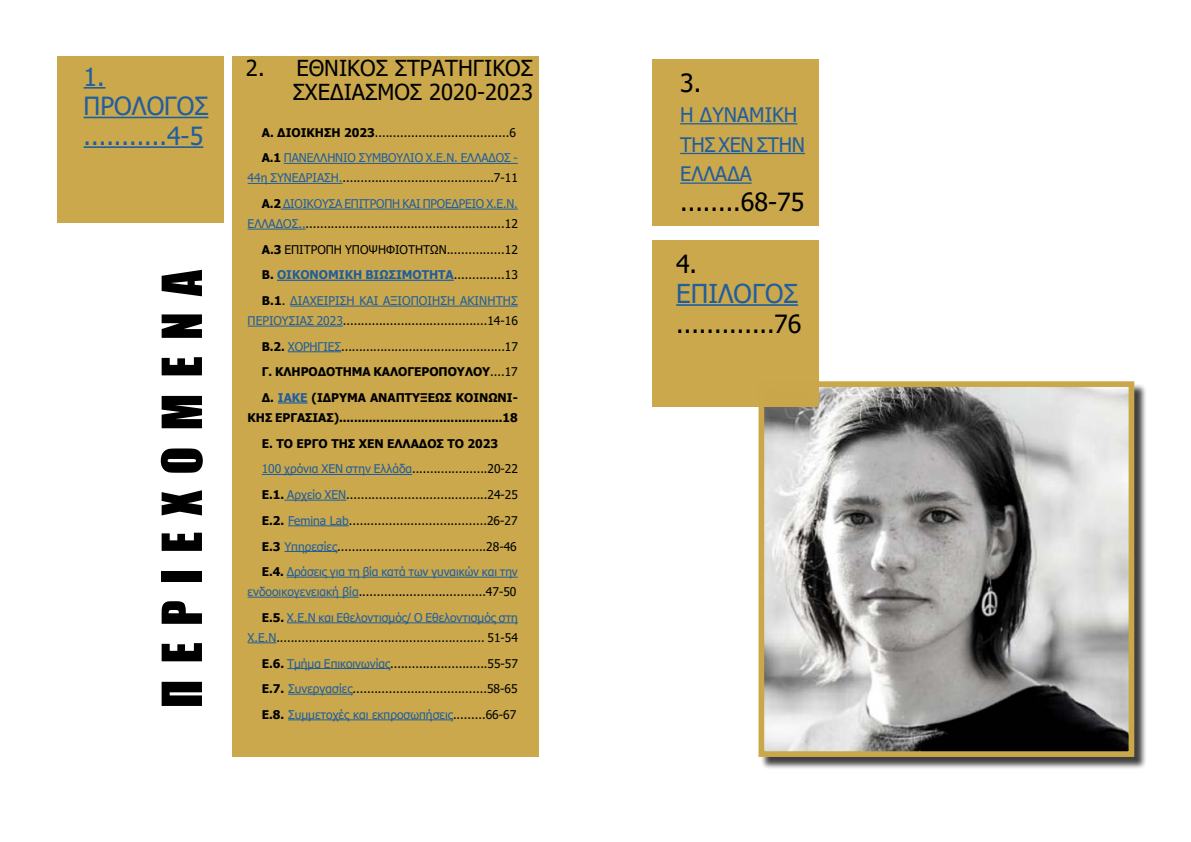
<style>
.page{position:relative;width:1191px;height:842px;background:#fff}
.page>*{position:absolute;margin:0;border:0;box-sizing:border-box;transform-origin:0 0}
.t1{font:51px "Impact";letter-spacing:.32em;color:#000}
.t2{font:26px "Tahoma";color:#215e9e}
.t3{font:25px "Tahoma";color:#000}
.t4{font:25px/29.7px "Tahoma";color:#215e9e}
.t5{font:22px/24px "Tahoma";color:#000;text-align:right}
.t6{font:20px/29.7px "Tahoma";color:#215e9e}
.t7{font:12px/25.7px "Tahoma";color:#000;text-align:justify}
.t8{font:12px/25.7px "Tahoma";color:#215e9e;text-align:right}
.s1{font-weight:700}
.s2{color:#215e9e}
.s3{color:#000}
.s4{font-weight:700;color:#000}
.s5{font-weight:700;color:#215e9e}
</style>
<div class="page">
<div style="left:760px;top:382px;width:387px;height:387px;background:#000;opacity:.75"></div>
<img style="left:765px;top:388px;width:362px;height:362px">
<div style="left:758px;top:381px;width:376px;height:376px;border:6px solid #caa749"></div>
<div style="left:652px;top:60px;width:167px;height:166px;background:#caa749"></div>
<div style="left:652px;top:240px;width:167px;height:167px;background:#caa749"></div>
<hr style="left:680px;top:123px;width:117px;height:1px;background:#215e9e">
<hr style="left:680px;top:153px;width:125px;height:1px;background:#215e9e">
<hr style="left:680px;top:182px;width:71px;height:2px;background:#215e9e">
<hr style="left:676px;top:304px;width:122px;height:2px;background:#215e9e">
<div style="left:57px;top:57px;width:166px;height:166px;background:#caa749"></div>
<div style="left:232px;top:57px;width:307px;height:700px;background:#caa749"></div>
<hr style="left:84px;top:87px;width:21px;height:2px;background:#215e9e">
<hr style="left:84px;top:117px;width:124px;height:1px;background:#215e9e">
<hr style="left:84px;top:146px;width:119px;height:2px;background:#215e9e">
<hr style="left:284px;top:163px;width:234px;height:1px;background:#215e9e">
<hr style="left:248px;top:183px;width:94px;height:1px;background:#215e9e">
<hr style="left:281px;top:209px;width:237px;height:1px;background:#215e9e">
<hr style="left:248px;top:229px;width:58px;height:1px;background:#215e9e">
<hr style="left:277px;top:280px;width:177px;height:1px;background:#215e9e">
<hr style="left:290px;top:306px;width:228px;height:1px;background:#215e9e">
<hr style="left:248px;top:326px;width:95px;height:1px;background:#215e9e">
<hr style="left:288px;top:351px;width:53px;height:1px;background:#215e9e">
<hr style="left:278px;top:402px;width:30px;height:2px;background:#215e9e">
<hr style="left:262px;top:474px;width:150px;height:1px;background:#215e9e">
<hr style="left:284px;top:500px;width:62px;height:1px;background:#215e9e">
<hr style="left:288px;top:525px;width:61px;height:1px;background:#215e9e">
<hr style="left:284px;top:551px;width:53px;height:1px;background:#215e9e">
<hr style="left:287px;top:577px;width:231px;height:1px;background:#215e9e">
<hr style="left:248px;top:597px;width:111px;height:1px;background:#215e9e">
<hr style="left:287px;top:622px;width:231px;height:1px;background:#215e9e">
<svg style="left:248px;top:642px;width:28px;height:1px"></svg>
<hr style="left:287px;top:668px;width:103px;height:1px;background:#215e9e">
<hr style="left:288px;top:694px;width:64px;height:1px;background:#215e9e">
<hr style="left:288px;top:719px;width:165px;height:1px;background:#215e9e">
<h3 class="t4" style="left:84px;top:63px;width:126px">1.<br>ΠΡΟΛΟΓΟΣ ...........4-5</h3>
<h3 class="t5" style="left:246px;top:58px;width:289px">2. ΕΘΝΙΚΟΣ ΣΤΡΑΤΗΓΙΚΟΣ<br>ΣΧΕΔΙΑΣΜΟΣ 2020-2023</h3>
<p class="t7" style="left:262px;top:120px;width:257px"><span class="s1">Α. ΔΙΟΙΚΗΣΗ 2023</span>.....................................6<br><span class="s1">Α.1</span> <span class="s2">ΠΑΝΕΛΛΗΝΙΟ ΣΥΜΒΟΥΛΙΟ Χ.Ε.Ν. ΕΛΛΑΔΟΣ -</span></p>
<p class="t8" style="left:248px;top:166px;width:272px">44η ΣΥΝΕΔΡΙΑΣΗ.<span class="s3">..........................................7-11<br></span><span class="s4">Α.2</span> ΔΙΟΙΚΟΥΣΑ ΕΠΙΤΡΟΠΗ ΚΑΙ ΠΡΟΕΔΡΕΙΟ Χ.Ε.Ν.</p>
<p class="t7" style="left:262px;top:212px;width:258px;text-indent:-14px"><span class="s2">ΕΛΛΑΔΟΣ..</span>.......................................................12<br><span class="s1">Α.3</span> ΕΠΙΤΡΟΠΗ ΥΠΟΨΗΦΙΟΤΗΤΩΝ................12<br><span class="s1">Β.</span> <span class="s5">ΟΙΚΟΝΟΜΙΚΗ ΒΙΩΣΙΜΟΤΗΤΑ</span>..............13<br><span class="s1">Β.1</span>. <span class="s2">ΔΙΑΧΕΙΡΙΣΗ ΚΑΙ ΑΞΙΟΠΟΙΗΣΗ ΑΚΙΝΗΤΗΣ</span></p>
<p class="t7" style="left:262px;top:309px;width:257px;text-indent:-14px"><span class="s2">ΠΕΡΙΟΥΣΙΑΣ 2023</span>........................................14-16<br><span class="s1">Β.2.</span> <span class="s2">ΧΟΡΗΓΙΕΣ</span>..............................................17<br><span class="s1">Γ. ΚΛΗΡΟΔΟΤΗΜΑ ΚΑΛΟΓΕΡΟΠΟΥΛΟΥ</span>....17<br><span class="s1">Δ.</span> <span class="s5">ΙΑΚΕ</span> <span class="s1">(ΙΔΡΥΜΑ ΑΝΑΠΤΥΞΕΩΣ ΚΟΙΝΩΝΙ-</span></p>
<p class="t7" style="left:262px;top:406px;width:258px;text-align:left;text-indent:-14px"><span class="s1">ΚΗΣ ΕΡΓΑΣΙΑΣ)............................................18<br>Ε. ΤΟ ΕΡΓΟ ΤΗΣ ΧΕΝ ΕΛΛΑΔΟΣ ΤΟ 2023<br></span><span class="s2">100 χρόνια ΧΕΝ στην Ελλάδα</span>.....................20-22<br><span class="s1">Ε.1.</span> <span class="s2">Αρχείο ΧΕΝ</span>.......................................24-25<br><span class="s1">Ε.2.</span> <span class="s2">Femina Lab</span>......................................26-27<br><span class="s1">Ε.3</span> <span class="s2">Υπηρεσίες</span>.........................................28-46<br><span class="s1">Ε.4.</span> <span class="s2">Δράσεις για τη βία κατά των γυναικών και την</span></p>
<p class="t8" style="left:248px;top:580px;width:272px">ενδοοικογενειακή βία<span class="s3">...................................47-50<br></span><span class="s4">Ε.5.</span> Χ.Ε.Ν και Εθελοντισμός/ Ο Εθελοντισμός στη</p>
<p class="t7" style="left:262px;top:625px;width:258px;text-indent:-14px"><span class="s2">Χ.Ε.Ν</span>.......................................................... 51-54<br><span class="s1">Ε.6.</span> <span class="s2">Τμήμα Επικοινωνίας</span>...........................55-57<br><span class="s1">Ε.7.</span> <span class="s2">Συνεργασίες</span>.....................................58-65</p>
<h1 class="t1" style="left:142px;top:708px;width:440px;rotate:-90deg">ΠΕΡΙΕΧΟΜΕΝΑ</h1>
<p class="t8" style="left:262px;top:702px;width:256px"><span class="s4">Ε.8.</span> Συμμετοχές και εκπροσωπήσεις<span class="s3">.........66-67</span></p>
<h3 class="t3" style="left:680px;top:67px;width:23px">3.</h3>
<h3 class="t6" style="left:680px;top:101px;width:126px">Η ΔΥΝΑΜΙΚΗ<br>ΤΗΣ ΧΕΝ ΣΤΗΝ<br>ΕΛΛΑΔΑ</h3>
<h3 class="t3" style="left:680px;top:185px;width:126px">........68-75</h3>
<h3 class="t3" style="left:676px;top:247px;width:22px">4.</h3>
<h2 class="t2" style="left:676px;top:276px;width:123px">ΕΠΙΛΟΓΟΣ</h2>
<h3 class="t3" style="left:676px;top:307px;width:127px">.............76</h3>
</div>
